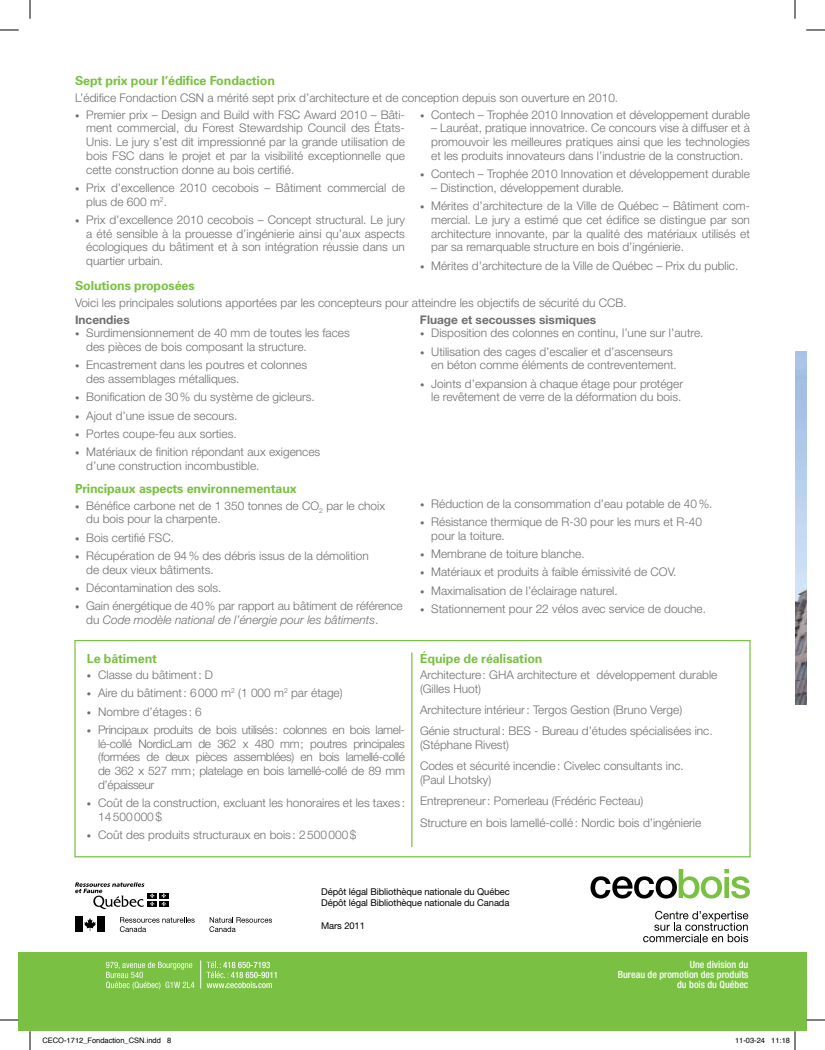
<style>
.page{position:relative;width:825px;height:1050px;background:#fff}
.page>*{position:absolute;margin:0;border:0;box-sizing:border-box;transform-origin:0 0}
.t1{font:700 12.5px "Univers";letter-spacing:-.01em;color:#7ac143}
.t2{font:300 11.88px/13.8px "Helvetica Neue";color:#6d6e71}
.t3{font:700 11.88px "Helvetica Neue";color:#6d6e71}
.t4{font:500 condensed 10px/10px "Helvetica Neue";color:#fff;text-align:right}
.t5{font:9.38px/11.2px "Helvetica Neue";letter-spacing:-.01em;color:#000}
.t6{font:7.5px "Helvetica";color:#000}
.s1{font-size:8.75px}
.s2{font-style:italic}
</style>
<div class="page">
<div style="left:19px;top:952px;width:776px;height:79px;background:#7ac143"></div>
<svg style="left:106px;top:962px;width:88px;height:28px"></svg>
<svg style="left:207px;top:961px;width:70px;height:27px"></svg>
<svg style="left:200px;top:960px;width:1px;height:29px"></svg>
<svg style="left:643px;top:911px;width:105px;height:31px"></svg>
<svg style="left:591px;top:869px;width:159px;height:30px"></svg>
<div style="left:795px;top:952px;width:11px;height:79px;background:#7ac143"></div>
<img style="left:795px;top:351px;width:11px;height:354px">
<div style="left:74px;top:640px;width:677px;height:217px;border:1px solid #7ac143"></div>
<hr style="left:411px;top:652px;width:1px;height:195px;background:#7ac143">
<div style="left:75px;top:917px;width:8px;height:15px;background:#000"></div>
<svg style="left:84px;top:918px;width:12px;height:13px"></svg>
<div style="left:98px;top:917px;width:7px;height:15px;background:#000"></div>
<svg style="left:120px;top:917px;width:75px;height:15px"></svg>
<svg style="left:209px;top:917px;width:63px;height:15px"></svg>
<svg style="left:75px;top:882px;width:69px;height:27px"></svg>
<div style="left:148px;top:893px;width:9px;height:5px;background:#000"></div>
<div style="left:159px;top:893px;width:9px;height:5px;background:#000"></div>
<div style="left:148px;top:901px;width:9px;height:6px;background:#000"></div>
<svg style="left:150px;top:893px;width:5px;height:13px"></svg>
<div style="left:159px;top:901px;width:9px;height:6px;background:#000"></div>
<svg style="left:161px;top:893px;width:5px;height:13px"></svg>
<svg style="left:0;top:29px;width:19px;height:2px"></svg>
<svg style="left:806px;top:29px;width:19px;height:2px"></svg>
<svg style="left:0;top:1019px;width:19px;height:2px"></svg>
<svg style="left:806px;top:1019px;width:19px;height:2px"></svg>
<svg style="left:29px;top:0;width:2px;height:19px"></svg>
<svg style="left:29px;top:1031px;width:2px;height:19px"></svg>
<svg style="left:794px;top:0;width:2px;height:19px"></svg>
<svg style="left:794px;top:1031px;width:2px;height:19px"></svg>
<p class="t1" style="left:75px;top:73px;width:202px">Sept prix pour l’édifice Fondaction</p>
<p class="t2" style="left:75px;top:90px;width:545px">L’édifice Fondaction CSN a mérité sept prix d’architecture et de conception depuis son ouverture en 2010.</p>
<p class="t2" style="left:86px;top:107px;width:320px;text-align:justify;text-indent:-11px"><span class="s1">•</span> Premier prix – Design and Build with FSC Award 2010 – Bâti&shy;ment commercial, du Forest Stewardship Council des États-Unis. Le jury s’est dit impressionné par la grande utilisation de bois FSC dans le projet et par la visibilité exceptionnelle que cette construction donne au bois certifié.</p>
<p class="t2" style="left:86px;top:181px;width:320px;text-indent:-11px"><span class="s1">•</span> Prix d’excellence 2010 cecobois – Bâtiment commercial de plus de 600 m<sup>2</sup>.</p>
<p class="t2" style="left:86px;top:213px;width:320px;text-align:justify;text-indent:-11px"><span class="s1">•</span> Prix d’excellence 2010 cecobois – Concept structural. Le jury a été sensible à la prouesse d’ingénierie ainsi qu’aux aspects écologiques du bâtiment et à son intégration réussie dans un quartier urbain.</p>
<p class="t2" style="left:420px;top:107px;width:331px"><span class="s1">•</span> Contech – Trophée 2010 Innovation et développement durable</p>
<p class="t2" style="left:431px;top:121px;width:320px;text-align:justify">– Lauréat, pratique innovatrice. Ce concours vise à diffuser et à promouvoir les meilleures pratiques ainsi que les technologies et les produits innovateurs dans l’industrie de la construction.</p>
<p class="t2" style="left:420px;top:167px;width:331px"><span class="s1">•</span> Contech – Trophée 2010 Innovation et développement durable</p>
<p class="t2" style="left:431px;top:181px;width:194px">– Distinction, développement durable.</p>
<p class="t2" style="left:431px;top:199px;width:320px;text-align:justify;text-indent:-11px"><span class="s1">•</span> Mérites d’architecture de la Ville de Québec – Bâtiment com&shy;mercial. Le jury a estimé que cet édifice se distingue par son architecture innovante, par la qualité des matériaux utilisés et par sa remarquable structure en bois d’ingénierie.</p>
<p class="t2" style="left:420px;top:258px;width:320px"><span class="s1">•</span> Mérites d’architecture de la Ville de Québec – Prix du public.</p>
<p class="t1" style="left:75px;top:278px;width:121px">Solutions proposées</p>
<p class="t2" style="left:75px;top:295px;width:553px">Voici les principales solutions apportées par les concepteurs pour atteindre les objectifs de sécurité du CCB.</p>
<p class="t3" style="left:75px;top:312px;width:56px">Incendies</p>
<p class="t2" style="left:86px;top:326px;width:265px;text-indent:-11px"><span class="s1">•</span> Surdimensionnement de 40 mm de toutes les faces des pièces de bois composant la structure.</p>
<p class="t2" style="left:86px;top:358px;width:222px;text-indent:-11px"><span class="s1">•</span> Encastrement dans les poutres et colonnes des assemblages métalliques.</p>
<p class="t2" style="left:75px;top:390px;width:241px"><span class="s1">•</span> Bonification de 30% du système de gicleurs.</p>
<p class="t2" style="left:75px;top:408px;width:164px"><span class="s1">•</span> Ajout d’une issue de secours.</p>
<p class="t2" style="left:75px;top:427px;width:163px"><span class="s1">•</span> Portes coupe-feu aux sorties.</p>
<p class="t2" style="left:86px;top:445px;width:236px;text-indent:-11px"><span class="s1">•</span> Matériaux de finition répondant aux exigences d’une construction incombustible.</p>
<p class="t1" style="left:75px;top:481px;width:223px">Principaux aspects environnementaux</p>
<p class="t2" style="left:86px;top:498px;width:300px;text-indent:-11px"><span class="s1">•</span> Bénéfice carbone net de 1 350 tonnes de CO<sub>2</sub> par le choix du bois pour la charpente.</p>
<p class="t2" style="left:75px;top:530px;width:101px"><span class="s1">•</span> Bois certifié FSC.</p>
<p class="t2" style="left:86px;top:548px;width:284px;text-indent:-11px"><span class="s1">•</span> Récupération de 94% des débris issus de la démolition de deux vieux bâtiments.</p>
<p class="t2" style="left:75px;top:580px;width:148px"><span class="s1">•</span> Décontamination des sols.</p>
<p class="t2" style="left:86px;top:599px;width:318px;text-indent:-11px"><span class="s1">•</span> Gain énergétique de 40% par rapport au bâtiment de référence du <span class="s2">Code modèle national de l’énergie pour les bâtiments</span>.</p>
<p class="t1" style="left:87px;top:650px;width:72px">Le bâtiment</p>
<p class="t2" style="left:87px;top:668px;width:128px"><span class="s1">•</span> Classe du bâtiment: D</p>
<p class="t2" style="left:87px;top:686px;width:257px"><span class="s1">•</span> Aire du bâtiment: 6000 m<sup>2</sup> (1 000 m<sup>2</sup> par étage)</p>
<p class="t2" style="left:87px;top:704px;width:117px"><span class="s1">•</span> Nombre d’étages : 6</p>
<p class="t2" style="left:98px;top:723px;width:308px;text-align:justify;text-indent:-11px"><span class="s1">•</span> Principaux produits de bois utilisés: colonnes en bois lamel&shy;lé-collé NordicLam de 362 x 480 mm; poutres principales (formées de deux pièces assemblées) en bois lamellé-collé de 362 x 527 mm; platelage en bois lamellé-collé de 89 mm d’épaisseur</p>
<p class="t2" style="left:98px;top:796px;width:308px;text-indent:-11px"><span class="s1">•</span> Coût de la construction, excluant les honoraires et les taxes :<br>14500000$</p>
<p class="t2" style="left:87px;top:828px;width:271px"><span class="s1">•</span> Coût des produits structuraux en bois : 2500000$</p>
<p class="t3" style="left:420px;top:312px;width:178px">Fluage et secousses sismiques</p>
<p class="t2" style="left:420px;top:326px;width:285px"><span class="s1">•</span> Disposition des colonnes en continu, l’une sur l’autre.</p>
<p class="t2" style="left:431px;top:344px;width:247px;text-indent:-11px"><span class="s1">•</span> Utilisation des cages d’escalier et d’ascenseurs en béton comme éléments de contreventement.</p>
<p class="t2" style="left:420px;top:376px;width:265px;text-align:right"><span class="s1">•</span> Joints d’expansion à chaque étage pour protéger le revêtement de verre de la déformation du bois.</p>
<p class="t2" style="left:420px;top:497px;width:294px"><span class="s1">•</span> Réduction de la consommation d’eau potable de 40%.</p>
<p class="t2" style="left:431px;top:515px;width:272px;text-indent:-11px"><span class="s1">•</span> Résistance thermique de R-30 pour les murs et R-40 pour la toiture.</p>
<p class="t2" style="left:420px;top:547px;width:166px"><span class="s1">•</span> Membrane de toiture blanche.</p>
<p class="t2" style="left:420px;top:565px;width:258px"><span class="s1">•</span> Matériaux et produits à faible émissivité de COV.</p>
<p class="t2" style="left:420px;top:583px;width:199px"><span class="s1">•</span> Maximalisation de l’éclairage naturel.</p>
<p class="t2" style="left:420px;top:602px;width:288px"><span class="s1">•</span> Stationnement pour 22 vélos avec service de douche.</p>
<p class="t1" style="left:420px;top:650px;width:124px">Équipe de réalisation</p>
<p class="t2" style="left:420px;top:668px;width:299px">Architecture: GHA architecture et développement durable (Gilles Huot)</p>
<p class="t2" style="left:420px;top:699px;width:294px;line-height:21.2px">Architecture intérieur: Tergos Gestion (Bruno Verge)<br>Génie structural: BES - Bureau d’études spécialisées inc.</p>
<p class="t2" style="left:420px;top:734px;width:265px;line-height:21.2px">(Stéphane Rivest)<br>Codes et sécurité incendie: Civelec consultants inc.</p>
<p class="t2" style="left:420px;top:769px;width:283px;line-height:21.2px">(Paul Lhotsky)<br>Entrepreneur: Pomerleau (Frédéric Fecteau)<br>Structure en bois lamellé-collé: Nordic bois d’ingénierie</p>
<p class="t5" style="left:321px;top:886px;width:190px">Dépôt légal Bibliothèque nationale du Québec<br>Dépôt légal Bibliothèque nationale du Canada</p>
<p class="t5" style="left:321px;top:920px;width:45px">Mars 2011</p>
<p class="t4" style="left:618px;top:960px;width:132px">Une division du<br>Bureau de promotion des produits du bois du Québec</p>
<p class="t6" style="left:42px;top:1034px;width:130px">CECO-1712_Fondaction_CSN.indd 8</p>
<p class="t6" style="left:735px;top:1034px;width:57px">11-03-24 11:18</p>
</div>
